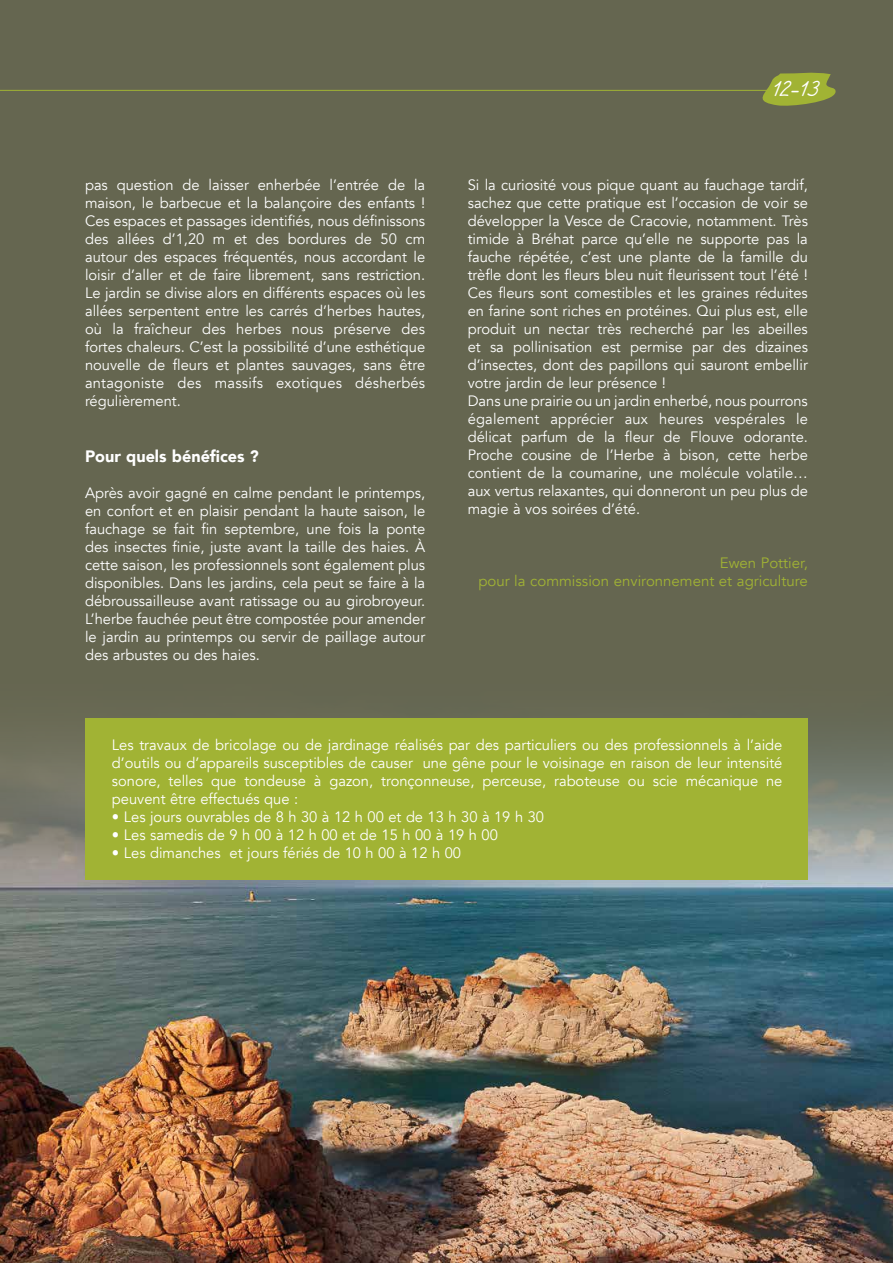
<style>
.page{position:relative;width:893px;height:1263px;background:#656650}
.page>*{position:absolute;margin:0;border:0;box-sizing:border-box;transform-origin:0 0}
.t1{font:900 16.5px "Avenir";color:#fff}
.t2{font:15px/18px "Avenir";color:#fff;text-align:justify}
.t3{font:15px/18px "Avenir";color:#a1b334;text-align:right}
.t4{font:italic 15px "Alamain";color:#fff}
</style>
<div class="page">
<img style="left:0;top:734px;width:893px;height:529px">
<div style="left:85px;top:718px;width:723px;height:161px;background:#a1b334"></div>
<svg style="left:762px;top:72px;width:74px;height:34px"></svg>
<hr style="left:0;top:90px;width:770px;height:1px;background:#a1b334">
<p class="t2" style="left:85px;top:177px;width:342px">pas question de laisser enherbée l’entrée de la maison, le barbecue et la balançoire des enfants !<br>Ces espaces et passages identifiés, nous définissons des allées d’1,20 m et des bordures de 50 cm autour des espaces fréquentés, nous accordant le loisir d’aller et de faire librement, sans restriction.<br>Le jardin se divise alors en différents espaces où les allées serpentent entre les carrés d’herbes hautes, où la fraîcheur des herbes nous préserve des fortes chaleurs. C’est la possibilité d’une esthétique nouvelle de fleurs et plantes sauvages, sans être antagoniste des massifs exotiques désherbés régulièrement.</p>
<p class="t1" style="left:85px;top:442px;width:175px">Pour quels bénéfices ?</p>
<p class="t2" style="left:85px;top:484px;width:342px">Après avoir gagné en calme pendant le printemps, en confort et en plaisir pendant la haute saison, le fauchage se fait fin septembre, une fois la ponte des insectes finie, juste avant la taille des haies. À cette saison, les professionnels sont également plus disponibles. Dans les jardins, cela peut se faire à la débroussailleuse avant ratissage ou au girobroyeur.<br>L’herbe fauchée peut être compostée pour amender le jardin au printemps ou servir de paillage autour des arbustes ou des haies.</p>
<p class="t4" style="left:772px;top:82px;width:54px">12-13</p>
<p class="t2" style="left:468px;top:177px;width:342px;text-align:left">Si la curiosité vous pique quant au fauchage tardif, sachez que cette pratique est l’occasion de voir se développer la Vesce de Cracovie, notamment. Très timide à Bréhat parce qu’elle ne supporte pas la fauche répétée, c’est une plante de la famille du trèfle dont les fleurs bleu nuit fleurissent tout l’été !<br>Ces fleurs sont comestibles et les graines réduites en farine sont riches en protéines. Qui plus est, elle produit un nectar très recherché par les abeilles et sa pollinisation est permise par des dizaines d’insectes, dont des papillons qui sauront embellir votre jardin de leur présence !<br>Dans une prairie ou un jardin enherbé, nous pourrons également apprécier aux heures vespérales le délicat parfum de la fleur de Flouve odorante.<br>Proche cousine de l’Herbe à bison, cette herbe contient de la coumarine, une molécule volatile… aux vertus relaxantes, qui donneront un peu plus de magie à vos soirées d’été.</p>
<p class="t3" style="left:478px;top:555px;width:331px">Ewen Pottier,<br>pour la commission environnement et agriculture</p>
<p class="t2" style="left:112px;top:736px;width:672px">Les travaux de bricolage ou de jardinage réalisés par des particuliers ou des professionnels à l’aide d’outils ou d’appareils susceptibles de causer une gêne pour le voisinage en raison de leur intensité sonore, telles que tondeuse à gazon, tronçonneuse, perceuse, raboteuse ou scie mécanique ne peuvent être effectués que :</p>
<p class="t2" style="left:112px;top:808px;width:434px">• Les jours ouvrables de 8 h 30 à 12 h 00 et de 13 h 30 à 19 h 30</p>
<p class="t2" style="left:112px;top:826px;width:387px">• Les samedis de 9 h 00 à 12 h 00 et de 15 h 00 à 19 h 00</p>
<p class="t2" style="left:112px;top:844px;width:351px">• Les dimanches et jours fériés de 10 h 00 à 12 h 00</p>
</div>
